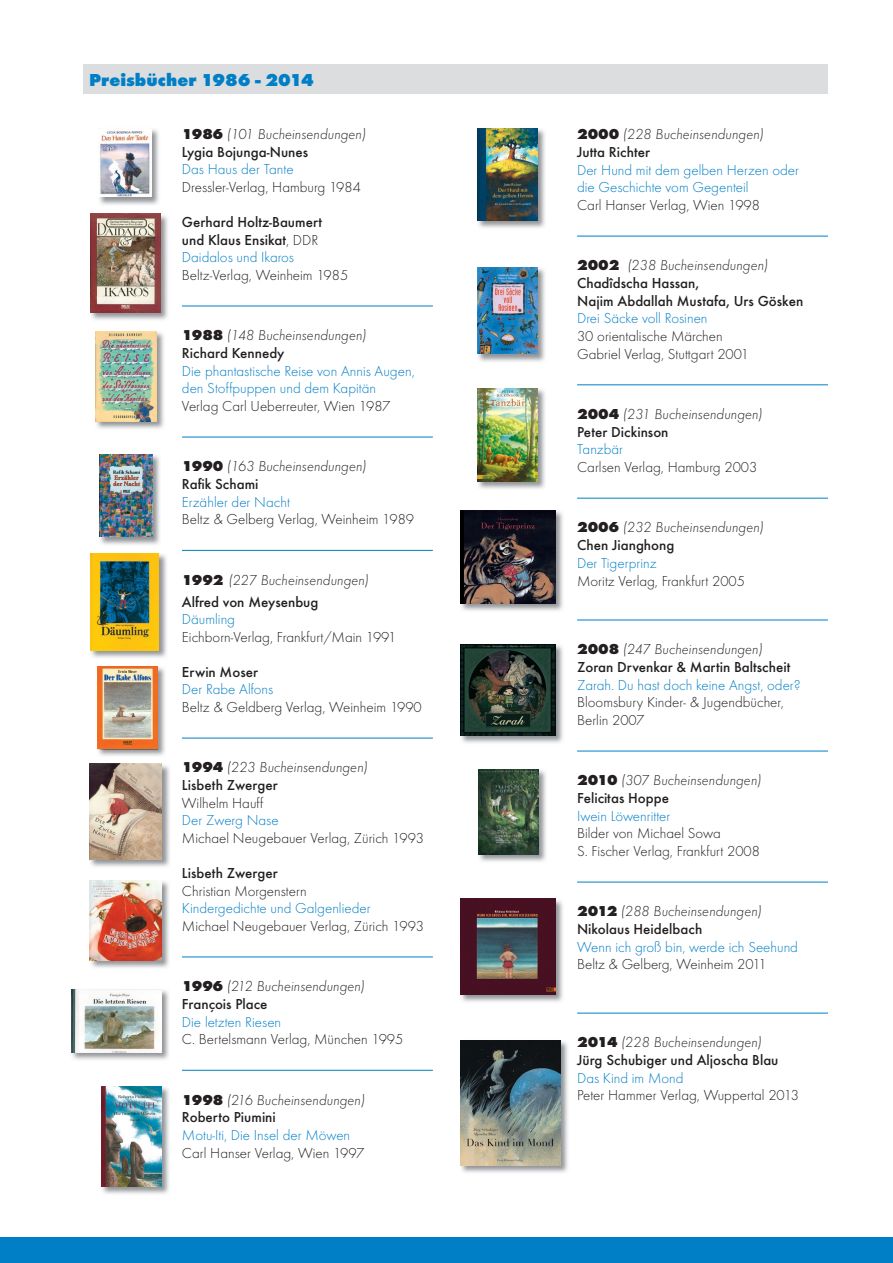
<style>
.page{position:relative;width:893px;height:1263px;background:#fff}
.page>*{position:absolute;margin:0;border:0;box-sizing:border-box;transform-origin:0 0}
.t1{font:800 18px "Futura T";color:#007fc6}
.t2{font:300 15px/17.7px "Futura T";color:#231f20}
.t3{font:italic 300 15px/17.7px "Futura T";color:#231f20}
.t4{font:300 15px/17.7px "Futura T";color:#007fc6}
.t5{font:500 15px/17.7px "Futura T";color:#231f20}
.s1{font-weight:800;font-style:normal}
.s2{font-weight:500;font-style:normal}
.s3{font-weight:300}
.s4{font-weight:300;color:#007fc6}
.s5{font-weight:800}
.s6{font-weight:300;font-style:italic}
</style>
<div class="page">
<div style="left:84px;top:64px;width:744px;height:30px;background:#dcdddf"></div>
<img style="left:90px;top:214px;width:78px;height:106px">
<img style="left:91px;top:214px;width:69px;height:98px">
<img style="left:477px;top:389px;width:68px;height:100px">
<img style="left:477px;top:388px;width:61px;height:93px">
<img style="left:89px;top:763px;width:81px;height:104px">
<img style="left:89px;top:764px;width:73px;height:95px">
<img style="left:89px;top:880px;width:80px;height:88px">
<img style="left:90px;top:880px;width:71px;height:80px">
<img style="left:90px;top:554px;width:77px;height:104px">
<img style="left:90px;top:553px;width:69px;height:97px">
<img style="left:477px;top:129px;width:68px;height:99px">
<img style="left:477px;top:128px;width:61px;height:92px">
<img style="left:71px;top:989px;width:98px;height:71px">
<img style="left:71px;top:989px;width:90px;height:63px">
<img style="left:95px;top:331px;width:69px;height:98px">
<img style="left:96px;top:331px;width:60px;height:90px">
<img style="left:100px;top:454px;width:60px;height:91px">
<img style="left:99px;top:454px;width:53px;height:83px">
<img style="left:101px;top:1087px;width:68px;height:107px">
<img style="left:101px;top:1086px;width:61px;height:100px">
<img style="left:99px;top:129px;width:60px;height:76px">
<img style="left:99px;top:129px;width:52px;height:68px">
<img style="left:460px;top:510px;width:103px;height:101px">
<img style="left:460px;top:510px;width:95px;height:93px">
<hr style="left:182px;top:306px;width:251px;height:1px;background:#007fc6">
<hr style="left:182px;top:437px;width:251px;height:1px;background:#007fc6">
<hr style="left:182px;top:550px;width:251px;height:1px;background:#007fc6">
<hr style="left:182px;top:738px;width:251px;height:1px;background:#007fc6">
<hr style="left:182px;top:957px;width:251px;height:1px;background:#007fc6">
<hr style="left:182px;top:1070px;width:251px;height:1px;background:#007fc6">
<img style="left:477px;top:267px;width:68px;height:95px">
<img style="left:478px;top:267px;width:60px;height:87px">
<img style="left:97px;top:666px;width:68px;height:90px">
<img style="left:97px;top:748px;width:61px;height:2px">
<img style="left:97px;top:667px;width:61px;height:81px">
<div style="left:0;top:1237px;width:893px;height:26px;background:#007fc6"></div>
<img style="left:461px;top:644px;width:102px;height:99px">
<img style="left:460px;top:644px;width:95px;height:92px">
<hr style="left:577px;top:236px;width:251px;height:1px;background:#007fc6">
<hr style="left:577px;top:385px;width:251px;height:1px;background:#007fc6">
<hr style="left:577px;top:498px;width:251px;height:1px;background:#007fc6">
<hr style="left:577px;top:620px;width:251px;height:1px;background:#007fc6">
<hr style="left:577px;top:751px;width:251px;height:1px;background:#007fc6">
<hr style="left:577px;top:882px;width:251px;height:1px;background:#007fc6">
<hr style="left:577px;top:1013px;width:251px;height:1px;background:#007fc6">
<img style="left:478px;top:770px;width:68px;height:92px">
<img style="left:478px;top:769px;width:61px;height:85px">
<img style="left:460px;top:898px;width:103px;height:104px">
<img style="left:460px;top:899px;width:95px;height:95px">
<img style="left:460px;top:1040px;width:108px;height:133px">
<img style="left:460px;top:1040px;width:100px;height:125px">
<p class="t1" style="left:89px;top:69px;width:226px">Preisbücher 1986 - 2014</p>
<p class="t3" style="left:182px;top:125px;width:186px"><span class="s1">1986</span> (101 Bucheinsendungen)<br><span class="s2">Lygia Bojunga-Nunes</span></p>
<p class="t4" style="left:182px;top:161px;width:113px">Das Haus der Tante</p>
<p class="t2" style="left:182px;top:178px;width:180px">Dressler-Verlag, Hamburg 1984</p>
<p class="t5" style="left:182px;top:213px;width:142px">Gerhard Holtz-Baumert und Klaus Ensikat<span class="s3">, DDR<br></span><span class="s4">Daidalos und Ikaros</span></p>
<p class="t2" style="left:182px;top:266px;width:168px">Beltz-Verlag, Weinheim 1985</p>
<p class="t3" style="left:182px;top:326px;width:186px"><span class="s1">1988</span> (148 Bucheinsendungen)<br><span class="s2">Richard Kennedy</span></p>
<p class="t4" style="left:182px;top:362px;width:234px">Die phantastische Reise von Annis Augen, den Stoffpuppen und dem Kapitän</p>
<p class="t2" style="left:182px;top:397px;width:210px">Verlag Carl Ueberreuter, Wien 1987</p>
<p class="t3" style="left:182px;top:457px;width:186px"><span class="s1">1990</span> (163 Bucheinsendungen)<br><span class="s2">Rafik Schami</span></p>
<p class="t4" style="left:182px;top:493px;width:109px">Erzähler der Nacht</p>
<p class="t2" style="left:182px;top:510px;width:234px">Beltz &amp; Gelberg Verlag, Weinheim 1989</p>
<p class="t3" style="left:182px;top:569px;width:188px;line-height:21.9px"><span class="s1">1992</span> (227 Bucheinsendungen)<br><span class="s2">Alfred von Meysenbug</span></p>
<p class="t4" style="left:182px;top:610px;width:55px">Däumling</p>
<p class="t2" style="left:182px;top:628px;width:216px">Eichborn-Verlag, Frankfurt/Main 1991</p>
<p class="t5" style="left:182px;top:663px;width:78px">Erwin Moser</p>
<p class="t4" style="left:182px;top:680px;width:93px">Der Rabe Alfons</p>
<p class="t2" style="left:182px;top:698px;width:241px">Beltz &amp; Geldberg Verlag, Weinheim 1990</p>
<p class="t3" style="left:182px;top:758px;width:187px"><span class="s1">1994</span> (223 Bucheinsendungen)<br><span class="s2">Lisbeth Zwerger</span></p>
<p class="t2" style="left:182px;top:794px;width:83px">Wilhelm Hauff</p>
<p class="t4" style="left:182px;top:811px;width:98px">Der Zwerg Nase</p>
<p class="t2" style="left:182px;top:829px;width:244px">Michael Neugebauer Verlag, Zürich 1993</p>
<p class="t5" style="left:182px;top:864px;width:97px">Lisbeth Zwerger</p>
<p class="t2" style="left:182px;top:881px;width:126px">Christian Morgenstern</p>
<p class="t4" style="left:182px;top:899px;width:190px">Kindergedichte und Galgenlieder</p>
<p class="t2" style="left:182px;top:917px;width:244px">Michael Neugebauer Verlag, Zürich 1993</p>
<p class="t3" style="left:182px;top:977px;width:184px"><span class="s1">1996</span> (212 Bucheinsendungen)<br><span class="s2">François Place</span></p>
<p class="t4" style="left:182px;top:1013px;width:101px">Die letzten Riesen</p>
<p class="t2" style="left:182px;top:1030px;width:223px">C. Bertelsmann Verlag, München 1995</p>
<p class="t3" style="left:182px;top:1090px;width:185px"><span class="s1">1998</span> (216 Bucheinsendungen)<br><span class="s2">Roberto Piumini</span></p>
<p class="t4" style="left:182px;top:1126px;width:170px">Motu-Iti, Die Insel der Möwen</p>
<p class="t2" style="left:182px;top:1144px;width:184px">Carl Hanser Verlag, Wien 1997</p>
<p class="t3" style="left:577px;top:125px;width:188px"><span class="s1">2000</span> (228 Bucheinsendungen)<br><span class="s2">Jutta Richter</span></p>
<p class="t4" style="left:577px;top:161px;width:223px">Der Hund mit dem gelben Herzen oder die Geschichte vom Gegenteil</p>
<p class="t2" style="left:577px;top:196px;width:184px">Carl Hanser Verlag, Wien 1998</p>
<p class="t5" style="left:577px;top:256px;width:228px"><span class="s5">2002</span> <span class="s6">(238 Bucheinsendungen)<br></span>Chadîdscha Hassan,<br>Najim Abdallah Mustafa, Urs Gösken</p>
<p class="t4" style="left:577px;top:309px;width:132px">Drei Säcke voll Rosinen</p>
<p class="t2" style="left:577px;top:327px;width:174px">30 orientalische Märchen<br>Gabriel Verlag, Stuttgart 2001</p>
<p class="t3" style="left:577px;top:405px;width:187px"><span class="s1">2004</span> (231 Bucheinsendungen)<br><span class="s2">Peter Dickinson</span></p>
<p class="t4" style="left:577px;top:440px;width:48px">Tanzbär</p>
<p class="t2" style="left:577px;top:458px;width:182px">Carlsen Verlag, Hamburg 2003</p>
<p class="t3" style="left:577px;top:518px;width:188px"><span class="s1">2006</span> (232 Bucheinsendungen)<br><span class="s2">Chen Jianghong</span></p>
<p class="t4" style="left:577px;top:554px;width:81px">Der Tigerprinz</p>
<p class="t2" style="left:577px;top:571px;width:169px">Moritz Verlag, Frankfurt 2005</p>
<p class="t5" style="left:577px;top:640px;width:215px"><span class="s5">2008</span> <span class="s6">(247 Bucheinsendungen)<br></span>Zoran Drvenkar &amp; Martin Baltscheit</p>
<p class="t4" style="left:577px;top:676px;width:225px">Zarah. Du hast doch keine Angst, oder?</p>
<p class="t2" style="left:577px;top:693px;width:208px">Bloomsbury Kinder- &amp; Jugendbücher,<br>Berlin 2007</p>
<p class="t3" style="left:577px;top:771px;width:186px"><span class="s1">2010</span> (307 Bucheinsendungen)<br><span class="s2">Felicitas Hoppe</span></p>
<p class="t4" style="left:577px;top:807px;width:95px">Iwein Löwenritter</p>
<p class="t2" style="left:577px;top:824px;width:184px">Bilder von Michael Sowa<br>S. Fischer Verlag, Frankfurt 2008</p>
<p class="t3" style="left:577px;top:902px;width:186px"><span class="s1">2012</span> (288 Bucheinsendungen)<br><span class="s2">Nikolaus Heidelbach</span></p>
<p class="t4" style="left:577px;top:938px;width:222px">Wenn ich groß bin, werde ich Seehund</p>
<p class="t2" style="left:577px;top:955px;width:191px">Beltz &amp; Gelberg, Weinheim 2011</p>
<p class="t5" style="left:577px;top:1033px;width:203px"><span class="s5">2014</span> <span class="s6">(228 Bucheinsendungen)<br></span>Jürg Schubiger und Aljoscha Blau</p>
<p class="t4" style="left:577px;top:1069px;width:108px">Das Kind im Mond</p>
<p class="t2" style="left:577px;top:1086px;width:223px">Peter Hammer Verlag, Wuppertal 2013</p>
</div>
